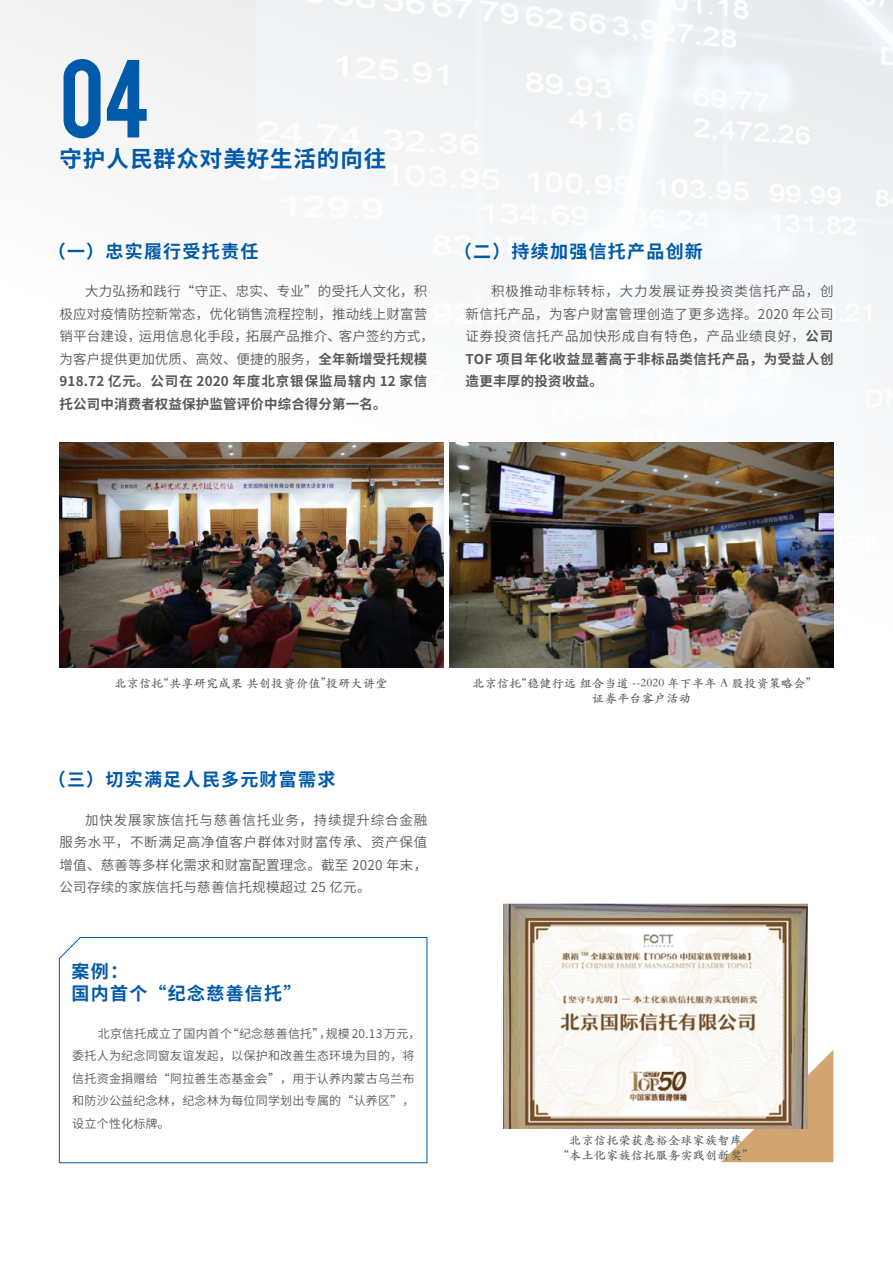
<style>
.page{position:relative;width:893px;height:1263px;background:#fff}
.page>*{position:absolute;margin:0;border:0;box-sizing:border-box;transform-origin:0 0}
.t1{font:87px "Bebas";color:#0059a9}
.t2{font:700 22.5px "Source Han Sans CN";letter-spacing:.04em;color:#0059a9}
.t3{font:700 18px/22.5px "Source Han Sans CN";letter-spacing:.07em;color:#0059a9}
.t4{font:13.5px/22.5px "Source Han Sans CN";letter-spacing:.02em;color:#595757;text-align:justify}
.t5{font:12px/22.5px "Source Han Sans CN";letter-spacing:.02em;color:#595757}
.t6{font:700 12px/15px "ST Kaiti SC";letter-spacing:.03em;color:#595757;text-align:center}
.s1{font-weight:700}
</style>
<div class="page">
<img style="left:256px;top:0;width:637px;height:976px">
<svg style="left:721px;top:1050px;width:112px;height:112px;background:#d7b285"></svg>
<img style="left:449px;top:442px;width:384px;height:225px">
<img style="left:60px;top:442px;width:384px;height:225px">
<img style="left:504px;top:903px;width:303px;height:225px">
<svg style="left:59px;top:937px;width:369px;height:226px"></svg>
<h1 class="t1" style="left:60px;top:35px;width:93px">04</h1>
<h2 class="t2" style="left:60px;top:146px;width:328px">守护人民群众对美好生活的向往</h2>
<h3 class="t3" style="left:48px;top:240px;width:212px">（一）忠实履行受托责任</h3>
<p class="t4" style="left:60px;top:281px;width:376px;text-align:left;text-indent:26px">大力弘扬和践行“守正、忠实、专业”的受托人文化，积极应对疫情防控新常态，优化销售流程控制，推动线上财富营销平台建设，运用信息化手段，拓展产品推介、客户签约方式，为客户提供更加优质、高效、便捷的服务，<span class="s1">全年新增受托规模<br>918.72 亿元。公司在 2020 年度北京银保监局辖内 12 家信托公司中消费者权益保护监管评价中综合得分第一名。</span></p>
<h3 class="t3" style="left:454px;top:240px;width:251px">（二）持续加强信托产品创新</h3>
<p class="t4" style="left:466px;top:281px;width:369px;text-indent:26px">积极推动非标转标，大力发展证券投资类信托产品，创新信托产品，为客户财富管理创造了更多选择。2020 年公司证券投资信托产品加快形成自有特色，产品业绩良好，<span class="s1">公司TOF 项目年化收益显著高于非标品类信托产品，为受益人创造更丰厚的投资收益。</span></p>
<p class="t6" style="left:114px;top:675px;width:274px">北京信托“共享研究成果 共创投资价值”投研大讲堂</p>
<h3 class="t3" style="left:48px;top:768px;width:289px">（三）切实满足人民多元财富需求</h3>
<p class="t4" style="left:60px;top:809px;width:369px;text-indent:26px">加快发展家族信托与慈善信托业务，持续提升综合金融服务水平，不断满足高净值客户群体对财富传承、资产保值增值、慈善等多样化需求和财富配置理念。截至 2020 年末，公司存续的家族信托与慈善信托规模超过 25 亿元。</p>
<h3 class="t3" style="left:72px;top:960px;width:231px">案例：<br>国内首个“纪念慈善信托”</h3>
<p class="t5" style="left:72px;top:1022px;width:350px;text-indent:26px">北京信托成立了国内首个“纪念慈善信托”，规模 20.13 万元，委托人为纪念同窗友谊发起，以保护和改善生态环境为目的，将信托资金捐赠给“阿拉善生态基金会”，用于认养内蒙古乌兰布和防沙公益纪念林，纪念林为每位同学划出专属的“认养区”，设立个性化标牌。</p>
<p class="t6" style="left:472px;top:675px;width:340px">北京信托“稳健行远 组合当道 --2020 年下半年 A 股投资策略会”证券平台客户活动</p>
<p class="t6" style="left:564px;top:1132px;width:185px">北京信托荣获惠裕全球家族智库<br>“本土化家族信托服务实践创新奖”</p>
</div>
